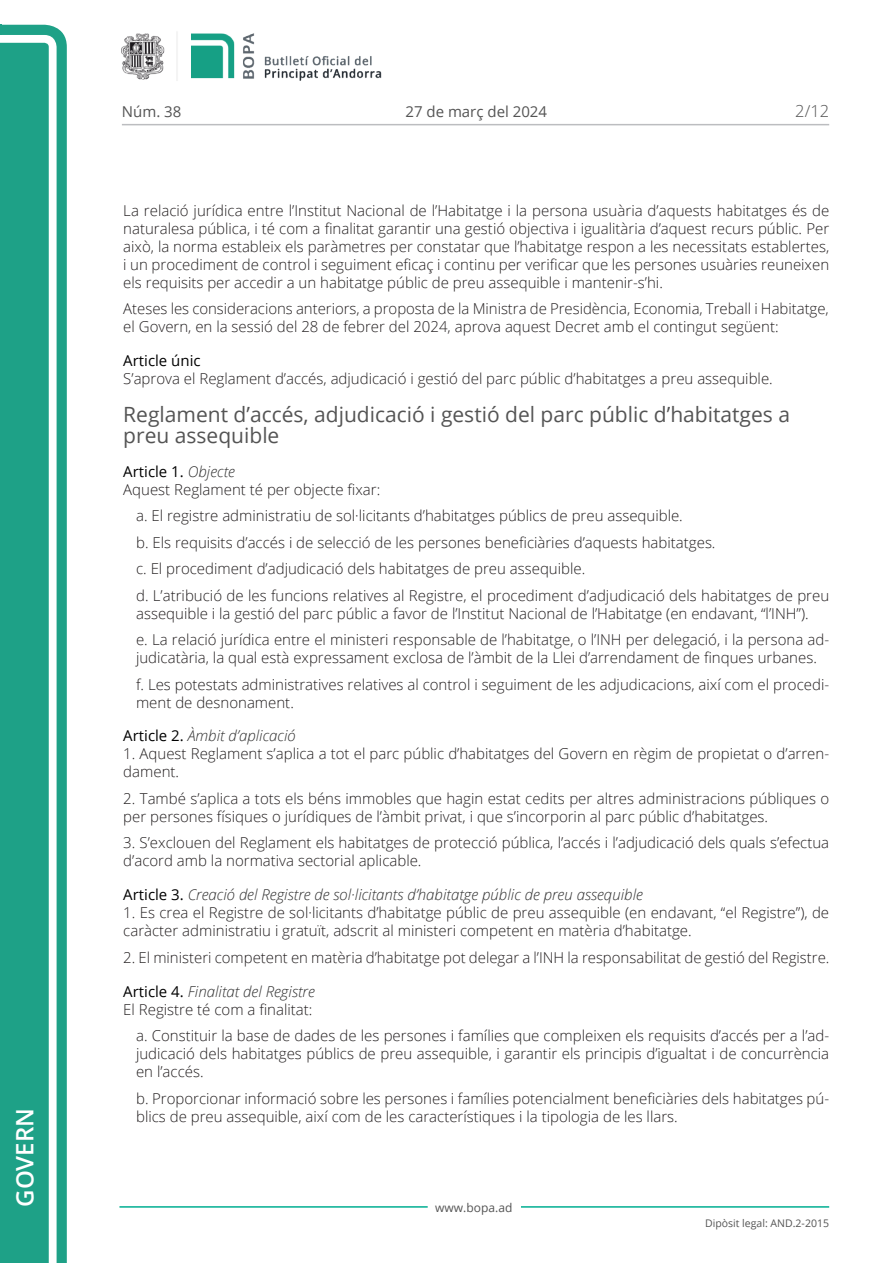
<style>
.page{position:relative;width:893px;height:1263px;background:#fff}
.page>*{position:absolute;margin:0;border:0;box-sizing:border-box;transform-origin:0 0}
.t1{font:600 24px "Open Sans";color:#fff}
.Titol_4{font:21px/21px "Open Sans";color:#545454}
.t2{font:300 16.5px "Open Sans";color:#545454}
.Body_text{font:300 15px/18px "Open Sans";color:#231f20}
.Body_text_i{font:300 15px/18px "Open Sans";color:#231f20}
.Titol_7{font:italic 300 15px "Open Sans";color:#303030}
.Titol_7-2{font:15px "Open Sans";color:#000}
.t3{font:15px "Open Sans";color:#545454}
.t4{font:12px "Open Sans";color:#545454}
.t5{font:10.5px "Open Sans";color:#545454}
.s1{font-weight:300;font-style:italic;color:#303030}
.s2{font-weight:400;font-style:normal;color:#000}
</style>
<div class="page">
<svg style="left:0;top:25px;width:67px;height:1238px;fill:#1ea187"></svg>
<div style="left:0;top:43px;width:49px;height:1220px;background:#1ea187"></div>
<img style="left:122px;top:32px;width:260px;height:49px">
<hr style="left:119px;top:1206px;width:309px;height:2px;background:#00ae91">
<hr style="left:521px;top:1206px;width:308px;height:2px;background:#00ae91">
<hr style="left:122px;top:124px;width:707px;height:1px;background:#bcbdc0">
<h1 class="t1" style="left:8px;top:1207px;width:100px;rotate:-90deg">Govern</h1>
<p class="t3" style="left:122px;top:102px;width:61px">Núm. 38</p>
<p class="t3" style="left:405px;top:102px;width:143px">27 de març del 2024</p>
<p class="t2" style="left:795px;top:100px;width:35px">2/12</p>
<p class="Body_text" style="left:123px;top:201px;width:708px;text-align:justify">La relació jurídica entre l’Institut Nacional de l’Habitatge i la persona usuària d’aquests habitatges és de naturalesa pública, i té com a finalitat garantir una gestió objectiva i igualitària d’aquest recurs públic. Per això, la norma estableix els paràmetres per constatar que l’habitatge respon a les necessitats establertes, i un procediment de control i seguiment eficaç i continu per verificar que les persones usuàries reuneixen els requisits per accedir a un habitatge públic de preu assequible i mantenir-s’hi.</p>
<p class="Body_text" style="left:123px;top:299px;width:707px">Ateses les consideracions anteriors, a proposta de la Ministra de Presidència, Economia, Treball i Habitatge, el Govern, en la sessió del 28 de febrer del 2024, aprova aquest Decret amb el contingut següent:</p>
<p class="Titol_7-2" style="left:123px;top:350px;width:79px">Article únic</p>
<p class="Body_text" style="left:123px;top:369px;width:651px">S’aprova el Reglament d’accés, adjudicació i gestió del parc públic d’habitatges a preu assequible.</p>
<p class="Titol_4" style="left:123px;top:403px;width:668px">Reglament d’accés, adjudicació i gestió del parc públic d’habitatges a preu assequible</p>
<p class="Titol_7-2" style="left:123px;top:461px;width:113px">Article 1. <span class="s1">Objecte</span></p>
<p class="Body_text" style="left:123px;top:480px;width:258px">Aquest Reglament té per objecte fixar:</p>
<p class="Body_text_i" style="left:136px;top:506px;width:548px">a. El registre administratiu de sol·licitants d’habitatges públics de preu assequible.</p>
<p class="Body_text_i" style="left:136px;top:533px;width:581px">b. Els requisits d’accés i de selecció de les persones beneficiàries d’aquests habitatges.</p>
<p class="Body_text_i" style="left:136px;top:559px;width:451px">c. El procediment d’adjudicació dels habitatges de preu assequible.</p>
<p class="Body_text_i" style="left:136px;top:586px;width:695px">d. L’atribució de les funcions relatives al Registre, el procediment d’adjudicació dels habitatges de preu assequible i la gestió del parc públic a favor de l’Institut Nacional de l’Habitatge (en endavant, “l’INH”).</p>
<p class="Body_text_i" style="left:136px;top:630px;width:695px">e. La relació jurídica entre el ministeri responsable de l’habitatge, o l’INH per delegació, i la persona ad&shy;judicatària, la qual està expressament exclosa de l’àmbit de la Llei d’arrendament de finques urbanes.</p>
<p class="Body_text_i" style="left:136px;top:675px;width:695px">f. Les potestats administratives relatives al control i seguiment de les adjudicacions, així com el procedi&shy;ment de desnonament.</p>
<p class="Titol_7" style="left:123px;top:726px;width:174px"><span class="s2">Article 2.</span> Àmbit d’aplicació</p>
<p class="Body_text" style="left:123px;top:745px;width:707px">1. Aquest Reglament s’aplica a tot el parc públic d’habitatges del Govern en règim de propietat o d’arren&shy;dament.</p>
<p class="Body_text" style="left:123px;top:789px;width:707px">2. També s’aplica a tots els béns immobles que hagin estat cedits per altres administracions públiques o per persones físiques o jurídiques de l’àmbit privat, i que s’incorporin al parc públic d’habitatges.</p>
<p class="Body_text" style="left:123px;top:834px;width:707px">3. S’exclouen del Reglament els habitatges de protecció pública, l’accés i l’adjudicació dels quals s’efectua d’acord amb la normativa sectorial aplicable.</p>
<p class="Titol_7" style="left:123px;top:884px;width:521px"><span class="s2">Article 3.</span> Creació del Registre de sol·licitants d’habitatge públic de preu assequible</p>
<p class="Body_text" style="left:123px;top:903px;width:707px">1. Es crea el Registre de sol·licitants d’habitatge públic de preu assequible (en endavant, “el Registre”), de caràcter administratiu i gratuït, adscrit al ministeri competent en matèria d’habitatge.</p>
<p class="Body_text" style="left:123px;top:948px;width:708px">2. El ministeri competent en matèria d’habitatge pot delegar a l’INH la responsabilitat de gestió del Registre.</p>
<p class="Titol_7" style="left:123px;top:981px;width:193px"><span class="s2">Article 4.</span> Finalitat del Registre</p>
<p class="Body_text" style="left:123px;top:1000px;width:191px">El Registre té com a finalitat:</p>
<p class="Body_text_i" style="left:136px;top:1026px;width:695px;text-align:justify">a. Constituir la base de dades de les persones i famílies que compleixen els requisits d’accés per a l’ad&shy;judicació dels habitatges públics de preu assequible, i garantir els principis d’igualtat i de concurrència en l’accés.</p>
<p class="Body_text_i" style="left:136px;top:1089px;width:695px">b. Proporcionar informació sobre les persones i famílies potencialment beneficiàries dels habitatges pú&shy;blics de preu assequible, així com de les característiques i la tipologia de les llars.</p>
<p class="t4" style="left:435px;top:1199px;width:79px">www.bopa.ad</p>
<p class="t5" style="left:705px;top:1216px;width:125px">Dipòsit legal: AND.2-2015</p>
</div>
